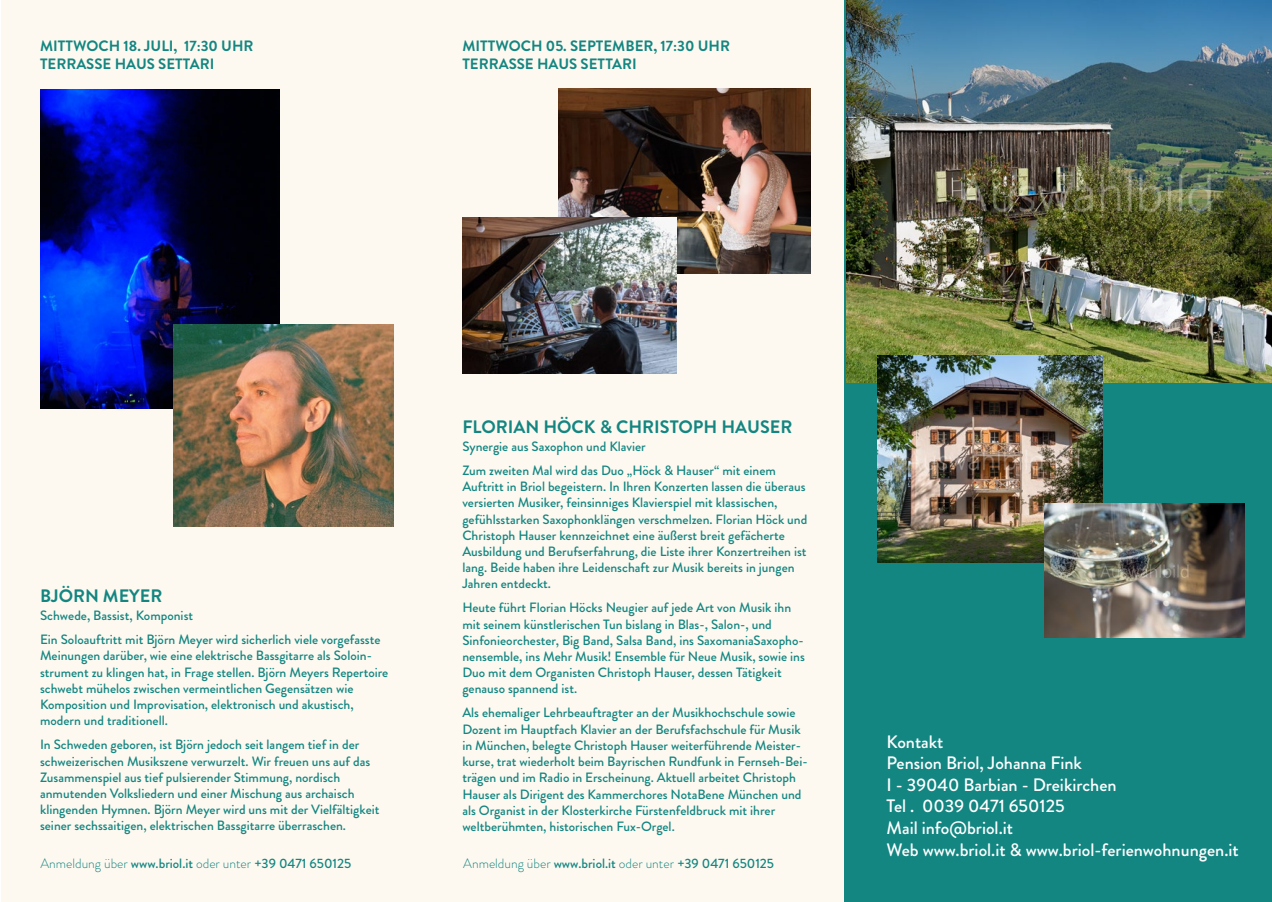
<style>
.page{position:relative;width:1272px;height:902px;background:#fff}
.page>*{position:absolute;margin:0;border:0;box-sizing:border-box;transform-origin:0 0}
.t1{font:500 18px/21.6px "Brandon Grotesque";color:#fff}
.t2{font:700 18px "Brandon Grotesque";color:#138682}
.t3{font:700 15px/18px "Brandon Grotesque";color:#138682}
.t4{font:500 13.5px/16.2px "Brandon Grotesque";color:#138682}
.s1{font-weight:300}
</style>
<div class="page">
<div style="left:428px;top:0;width:416px;height:901px;background:#fef9f0"></div>
<img style="left:558px;top:88px;width:252px;height:185px">
<div style="left:844px;top:0;width:427px;height:901px;background:#138682"></div>
<img style="left:846px;top:0;width:425px;height:382px">
<div style="left:1px;top:0;width:427px;height:901px;background:#fef9f0"></div>
<img style="left:40px;top:90px;width:239px;height:318px">
<img style="left:173px;top:324px;width:220px;height:202px">
<img style="left:462px;top:218px;width:214px;height:155px">
<img style="left:877px;top:355px;width:225px;height:207px">
<img style="left:1044px;top:503px;width:200px;height:134px">
<p class="t3" style="left:40px;top:37px;width:215px">MITTWOCH 18. JULI, 17:30 UHR<br>TERRASSE HAUS SETTARI</p>
<p class="t3" style="left:462px;top:37px;width:269px">MITTWOCH 05. SEPTEMBER, 17:30 UHR<br>TERRASSE HAUS SETTARI</p>
<h1 class="t2" style="left:462px;top:414px;width:331px">FLORIAN HÖCK &amp; CHRISTOPH HAUSER</h1>
<p class="t4" style="left:462px;top:434px;width:315px;line-height:24px">Synergie aus Saxophon und Klavier<br>Zum zweiten Mal wird das Duo „Höck &amp; Hauser“ mit einem</p>
<p class="t4" style="left:462px;top:478px;width:346px">Auftritt in Briol begeistern. In Ihren Konzerten lassen die überaus versierten Musiker, feinsinniges Klavierspiel mit klassischen, gefühlsstarken Saxophonklängen verschmelzen. Florian Höck und Christoph Hauser kennzeichnet eine äußerst breit gefächerte Ausbildung und Berufserfahrung, die Liste ihrer Konzertreihen ist lang. Beide haben ihre Leidenschaft zur Musik bereits in jungen Jahren entdeckt.</p>
<p class="t4" style="left:462px;top:599px;width:344px">Heute führt Florian Höcks Neugier auf jede Art von Musik ihn mit seinem künstlerischen Tun bislang in Blas-, Salon-, und Sinfonieorchester, Big Band, Salsa Band, ins SaxomaniaSaxopho&shy;nensemble, ins Mehr Musik! Ensemble für Neue Musik, sowie ins Duo mit dem Organisten Christoph Hauser, dessen Tätigkeit genauso spannend ist.</p>
<p class="t4" style="left:462px;top:704px;width:347px">Als ehemaliger Lehrbeauftragter an der Musikhochschule sowie Dozent im Hauptfach Klavier an der Berufsfachschule für Musik in München, belegte Christoph Hauser weiterführende Meister&shy;kurse, trat wiederholt beim Bayrischen Rundfunk in Fernseh-Bei&shy;trägen und im Radio in Erscheinung. Aktuell arbeitet Christoph Hauser als Dirigent des Kammerchores NotaBene München und als Organist in der Klosterkirche Fürstenfeldbruck mit ihrer weltberühmten, historischen Fux-Orgel.</p>
<h1 class="t2" style="left:40px;top:583px;width:124px">BJÖRN MEYER</h1>
<p class="t4" style="left:40px;top:603px;width:342px;line-height:24px">Schwede, Bassist, Komponist<br>Ein Soloauftritt mit Björn Meyer wird sicherlich viele vorgefasste</p>
<p class="t4" style="left:40px;top:647px;width:350px">Meinungen darüber, wie eine elektrische Bassgitarre als Soloin&shy;strument zu klingen hat, in Frage stellen. Björn Meyers Repertoire schwebt mühelos zwischen vermeintlichen Gegensätzen wie Komposition und Improvisation, elektronisch und akustisch, modern und traditionell.</p>
<p class="t4" style="left:40px;top:736px;width:341px">In Schweden geboren, ist Björn jedoch seit langem tief in der schweizerischen Musikszene verwurzelt. Wir freuen uns auf das Zusammenspiel aus tief pulsierender Stimmung, nordisch anmutenden Volksliedern und einer Mischung aus archaisch klingenden Hymnen. Björn Meyer wird uns mit der Vielfältigkeit seiner sechssaitigen, elektrischen Bassgitarre überraschen.</p>
<p class="t4" style="left:40px;top:854px;width:312px"><span class="s1">Anmeldung über</span> www.briol.it <span class="s1">oder unter</span> +39 0471 650125</p>
<p class="t4" style="left:463px;top:854px;width:312px"><span class="s1">Anmeldung über</span> www.briol.it <span class="s1">oder unter</span> +39 0471 650125</p>
<h1 class="t1" style="left:886px;top:730px;width:354px">Kontakt<br>Pension Briol, Johanna Fink<br>I - 39040 Barbian - Dreikirchen<br>Tel . 0039 0471 650125<br>Mail info@briol.it<br>Web www.briol.it &amp; www.briol-ferienwohnungen.it</h1>
</div>
